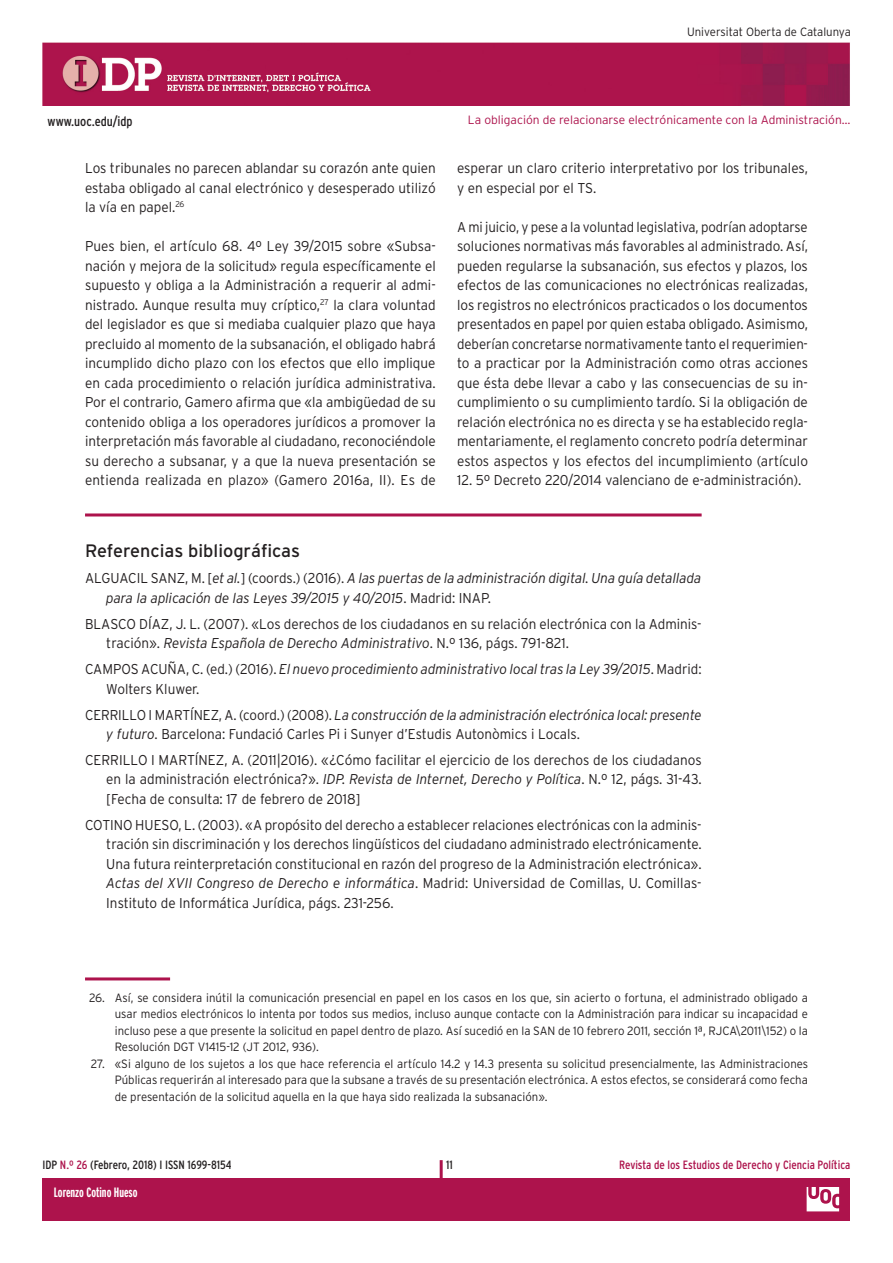
<style>
.page{position:relative;width:893px;height:1263px;background:#fff}
.page>*{position:absolute;margin:0;border:0;box-sizing:border-box;transform-origin:0 0}
.TEXTGENERAL{font:18px "Interstate";color:#231f20}
.TEXTGENERAL-2{font:300 14.25px/19.5px "Interstate";color:#231f20;text-align:justify;scale:.95 1}
.BIBLIOGRAFIA{font:300 14.25px/19.5px "Interstate";color:#231f20;text-align:justify;scale:.95 1}
.TEXTGENERAL-3{font:300 14.25px/19.5px "Interstate";color:#231f20;text-align:justify;scale:.93 1}
.BIBLIOGRAFIA-2{font:italic 300 14.25px/19.5px "Interstate";color:#231f20;scale:.95 1}
.BIBLIOGRAFIA-3{font:300 14.25px/19.5px "Interstate";color:#231f20;scale:.93 1}
.t1{font:700 extra-condensed 13.5px "Interstate";color:#fff}
.t2{font:condensed 13.5px "Interstate";color:#231f20}
.notaprimeraambfilet{font:300 12px/16.5px "Interstate";color:#231f20;text-align:justify;scale:.95 1}
.notassegüents{font:300 12px/16.5px "Interstate";color:#231f20;text-align:justify;scale:.95 1}
.t3{font:300 12px "Interstate";color:#ad134c}
.t4{font:condensed 12px "Interstate";color:#ad134c}
.t5{font:condensed 12px "Interstate";color:#231f20}
.s1{font-style:normal}
.s2{font-style:italic}
.s3{color:#ad134c}
</style>
<div class="page">
<img style="left:43px;top:43px;width:807px;height:63px">
<div style="left:43px;top:1178px;width:807px;height:42px;background:#ad134c"></div>
<hr style="left:440px;top:1160px;width:3px;height:44px;background:#ad134c">
<svg style="left:806px;top:1187px;width:34px;height:25px"></svg>
<hr style="left:85px;top:977px;width:85px;height:3px;background:#ad134c">
<hr style="left:85px;top:513px;width:617px;height:3px;background:#ad134c">
<p class="notaprimeraambfilet" style="left:687px;top:23px;width:174px">Universitat Oberta de Catalunya</p>
<p class="t2" style="left:48px;top:113px;width:87px">www.uoc.edu/idp</p>
<p class="t3" style="left:468px;top:113px;width:384px">La obligación de relacionarse electrónicamente con la Administración…</p>
<p class="TEXTGENERAL-2" style="left:85px;top:158px;width:371px">Los tribunales no parecen ablandar su corazón ante quien estaba obligado al canal electrónico y desesperado utilizó la vía en papel.<sup>26</sup></p>
<p class="TEXTGENERAL-2" style="left:85px;top:236px;width:371px">Pues bien, el artículo 68. 4º Ley 39/2015 sobre «Subsa&shy;nación y mejora de la solicitud» regula específicamente el supuesto y obliga a la Administración a requerir al admi&shy;nistrado. Aunque resulta muy críptico,<sup>27</sup> la clara voluntad del legislador es que si mediaba cualquier plazo que haya precluido al momento de la subsanación, el obligado habrá incumplido dicho plazo con los efectos que ello implique en cada procedimiento o relación jurídica administrativa.<br>Por el contrario, Gamero afirma que «la ambigüedad de su contenido obliga a los operadores jurídicos a promover la interpretación más favorable al ciudadano, reconociéndole su derecho a subsanar, y a que la nueva presentación se entienda realizada en plazo» (Gamero 2016a, II). Es de</p>
<p class="TEXTGENERAL-2" style="left:457px;top:158px;width:371px">esperar un claro criterio interpretativo por los tribunales, y en especial por el TS.</p>
<p class="TEXTGENERAL-3" style="left:457px;top:217px;width:379px">A mi juicio, y pese a la voluntad legislativa, podrían adoptarse soluciones normativas más favorables al administrado. Así, pueden regularse la subsanación, sus efectos y plazos, los efectos de las comunicaciones no electrónicas realizadas, los registros no electrónicos practicados o los documentos presentados en papel por quien estaba obligado. Asimismo, deberían concretarse normativamente tanto el requerimien&shy;to a practicar por la Administración como otras acciones que ésta debe llevar a cabo y las consecuencias de su in&shy;cumplimiento o su cumplimiento tardío. Si la obligación de relación electrónica no es directa y se ha establecido regla&shy;mentariamente, el reglamento concreto podría determinar estos aspectos y los efectos del incumplimiento (artículo</p>
<p class="TEXTGENERAL-2" style="left:457px;top:470px;width:364px">12. 5º Decreto 220/2014 valenciano de e-administración).</p>
<p class="TEXTGENERAL" style="left:85px;top:541px;width:217px">Referencias bibliográficas</p>
<p class="BIBLIOGRAFIA-2" style="left:106px;top:568px;width:628px;text-indent:-21px"><span class="s1">ALGUACIL SANZ, M. [</span>et al.<span class="s1">] (coords.) (2016).</span> A las puertas de la administración digital. Una guía detallada para la aplicación de las Leyes 39/2015 y 40/2015<span class="s1">. Madrid: INAP.</span></p>
<p class="BIBLIOGRAFIA" style="left:106px;top:614px;width:628px;text-indent:-21px">BLASCO DÍAZ, J. L. (2007). «Los derechos de los ciudadanos en su relación electrónica con la Adminis&shy;tración». <span class="s2">Revista Española de Derecho Administrativo</span>. N.º 136, págs. 791-821.</p>
<p class="BIBLIOGRAFIA-2" style="left:106px;top:659px;width:628px;text-indent:-21px"><span class="s1">CAMPOS ACUÑA, C. (ed.) (2016).</span> El nuevo procedimiento administrativo local tras la Ley 39/2015<span class="s1">. Madrid:<br>Wolters Kluwer.</span></p>
<p class="BIBLIOGRAFIA-3" style="left:106px;top:705px;width:642px;text-indent:-21px">CERRILLO I MARTÍNEZ, A. (coord.) (2008). <span class="s2">La construcción de la administración electrónica local: presente y futuro</span>. Barcelona: Fundació Carles Pi i Sunyer d’Estudis Autonòmics i Locals.</p>
<p class="BIBLIOGRAFIA" style="left:106px;top:750px;width:628px;text-indent:-21px">CERRILLO I MARTÍNEZ, A. (2011|2016). «¿Cómo facilitar el ejercicio de los derechos de los ciudadanos en la administración electrónica?». <span class="s2">IDP. Revista de Internet, Derecho y Política</span>. N.º 12, págs. 31-43. [Fecha de consulta: 17 de febrero de 2018]</p>
<p class="BIBLIOGRAFIA" style="left:106px;top:815px;width:628px;text-indent:-21px">COTINO HUESO, L. (2003). «A propósito del derecho a establecer relaciones electrónicas con la adminis&shy;tración sin discriminación y los derechos lingüísticos del ciudadano administrado electrónicamente.<br>Una futura reinterpretación constitucional en razón del progreso de la Administración electrónica».<br><span class="s2">Actas del XVII Congreso de Derecho e informática</span>. Madrid: Universidad de Comillas, U. Comillas-Instituto de Informática Jurídica, págs. 231-256.</p>
<p class="notaprimeraambfilet" style="left:115px;top:989px;width:731px;text-indent:-26px">26. Así, se considera inútil la comunicación presencial en papel en los casos en los que, sin acierto o fortuna, el administrado obligado a usar medios electrónicos lo intenta por todos sus medios, incluso aunque contacte con la Administración para indicar su incapacidad e incluso pese a que presente la solicitud en papel dentro de plazo. Así sucedió en la SAN de 10 febrero 2011, sección 1ª, RJCA\2011\152) o la Resolución DGT V1415-12 (JT 2012, 936).</p>
<p class="notassegüents" style="left:115px;top:1055px;width:731px;text-indent:-24px">27. «Si alguno de los sujetos a los que hace referencia el artículo 14.2 y 14.3 presenta su solicitud presencialmente, las Administraciones Públicas requerirán al interesado para que la subsane a través de su presentación electrónica. A estos efectos, se considerará como fecha de presentación de la solicitud aquella en la que haya sido realizada la subsanación».</p>
<p class="t5" style="left:43px;top:1158px;width:191px">IDP <span class="s3">N.º 26</span> (Febrero, 2018) I ISSN 1699-8154</p>
<p class="t5" style="left:446px;top:1158px;width:8px">11</p>
<p class="t4" style="left:619px;top:1158px;width:233px">Revista de los Estudios de Derecho y Ciencia Política</p>
<p class="t1" style="left:54px;top:1185px;width:85px">Lorenzo Cotino Hueso</p>
</div>
